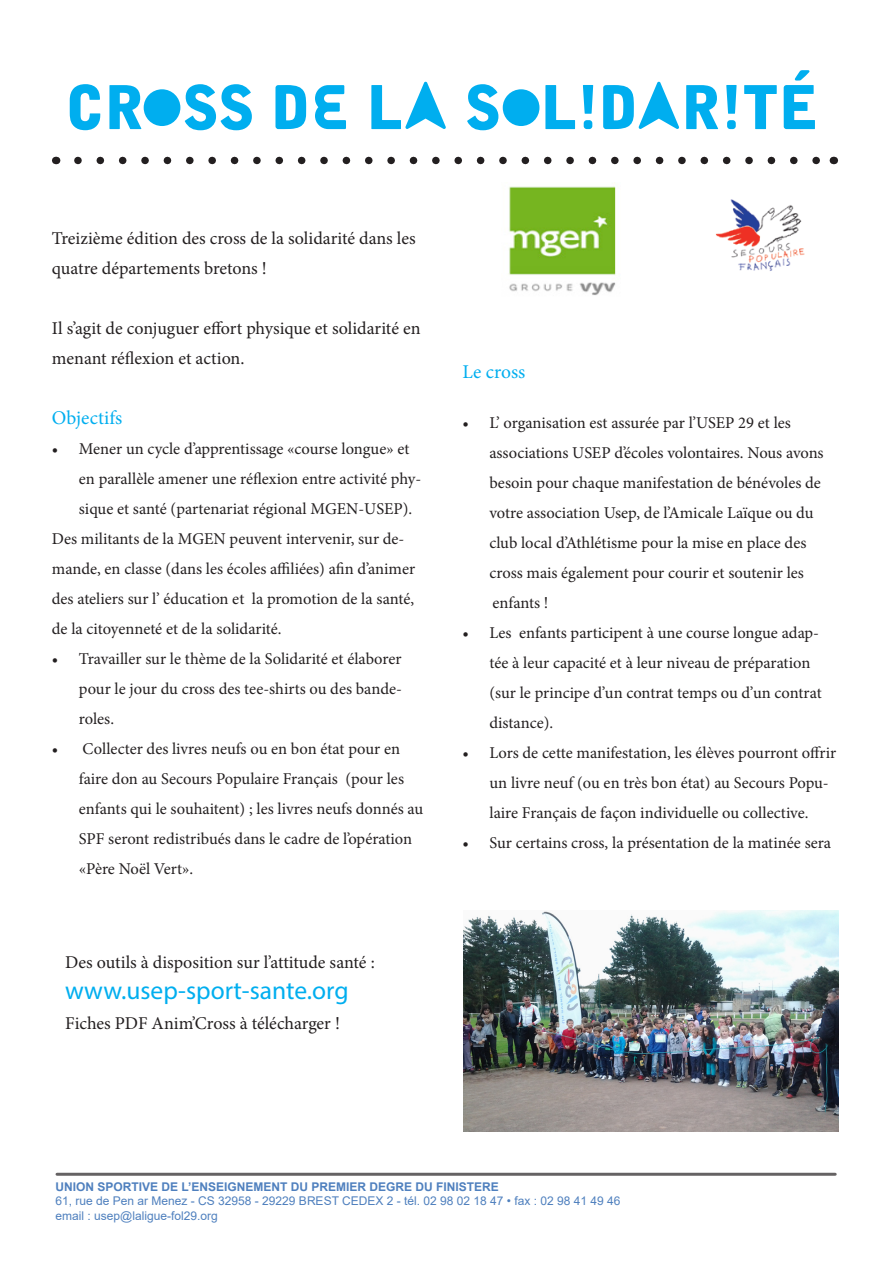
<style>
.page{position:relative;width:893px;height:1263px;background:#fff}
.page>*{position:absolute;margin:0;border:0;box-sizing:border-box;transform-origin:0 0}
.t1{font:60px "Alpha Ligue";color:#00aeef}
.t2{font:25.5px "Myriad Pro";color:#00aeef}
.t3{font:19.5px "Minion Pro";color:#00aeef}
.Style_de_paragraphe{font:18px/30px "Minion Pro";color:#231f20}
.t4{font:16.5px/30px "Minion Pro";color:#231f20}
.t5{font:12px/14.4px "Arial";color:#4f80be}
.t6{font:700 12px "Arial";color:#4f80be}
</style>
<div class="page">
<hr style="left:57px;top:1173px;width:778px;height:3px;background:#231f20">
<img style="left:464px;top:911px;width:375px;height:220px">
<svg style="left:57px;top:157px;width:776px;height:7px"></svg>
<svg style="left:78px;top:157px;width:744px;height:7px"></svg>
<img style="left:508px;top:183px;width:108px;height:112px">
<img style="left:715px;top:199px;width:90px;height:72px">
<p class="t1" style="left:64px;top:70px;width:756px">CROSS DE LA SOLIDARITÉ</p>
<p class="Style_de_paragraphe" style="left:52px;top:223px;width:365px">Treizième édition des cross de la solidarité dans les quatre départements bretons !</p>
<p class="Style_de_paragraphe" style="left:52px;top:313px;width:370px">Il s’agit de conjuguer effort physique et solidarité en menant réflexion et action.</p>
<p class="t3" style="left:52px;top:404px;width:72px">Objectifs</p>
<p class="t4" style="left:79px;top:433px;width:344px;text-indent:-27px">• Mener un cycle d’apprentissage «course longue» et en parallèle amener une réflexion entre activité phy&shy;sique et santé (partenariat régional MGEN-USEP).</p>
<p class="t4" style="left:52px;top:523px;width:365px">Des militants de la MGEN peuvent intervenir, sur de&shy;mande, en classe (dans les écoles affiliées) afin d’animer des ateliers sur l’ éducation et la promotion de la santé, de la citoyenneté et de la solidarité.</p>
<p class="t4" style="left:79px;top:643px;width:325px;text-align:justify;text-indent:-27px">• Travailler sur le thème de la Solidarité et élaborer pour le jour du cross des tee-shirts ou des bande&shy;roles.</p>
<p class="t4" style="left:79px;top:733px;width:346px;text-indent:-27px">• Collecter des livres neufs ou en bon état pour en faire don au Secours Populaire Français (pour les enfants qui le souhaitent) ; les livres neufs donnés au SPF seront redistribués dans le cadre de l’opération «Père Noël Vert».</p>
<p class="Style_de_paragraphe" style="left:65px;top:948px;width:311px">Des outils à disposition sur l’attitude santé :</p>
<p class="t2" style="left:65px;top:974px;width:285px">www.usep-sport-sante.org</p>
<p class="Style_de_paragraphe" style="left:65px;top:1008px;width:276px">Fiches PDF Anim’Cross à télécharger !</p>
<p class="t3" style="left:462px;top:359px;width:64px">Le cross</p>
<p class="t4" style="left:489px;top:408px;width:336px;text-indent:-27px">• L’ organisation est assurée par l’USEP 29 et les associations USEP d’écoles volontaires. Nous avons besoin pour chaque manifestation de bénévoles de votre association Usep, de l’Amicale Laïque ou du club local d’Athlétisme pour la mise en place des cross mais également pour courir et soutenir les</p>
<p class="t4" style="left:492px;top:588px;width:58px">enfants !</p>
<p class="t4" style="left:489px;top:618px;width:334px;text-indent:-27px">• Les enfants participent à une course longue adap&shy;tée à leur capacité et à leur niveau de préparation (sur le principe d’un contrat temps ou d’un contrat distance).</p>
<p class="t4" style="left:489px;top:738px;width:348px;text-indent:-27px">• Lors de cette manifestation, les élèves pourront offrir un livre neuf (ou en très bon état) au Secours Popu&shy;laire Français de façon individuelle ou collective.</p>
<p class="t4" style="left:462px;top:828px;width:370px">• Sur certains cross, la présentation de la matinée sera</p>
<p class="t6" style="left:56px;top:1178px;width:445px">UNION SPORTIVE DE L’ENSEIGNEMENT DU PREMIER DEGRE DU FINISTERE</p>
<p class="t5" style="left:56px;top:1194px;width:566px">61, rue de Pen ar Menez - CS 32958 - 29229 BREST CEDEX 2 - tél. 02 98 02 18 47 • fax : 02 98 41 49 46 email : usep@laligue-fol29.org</p>
</div>
